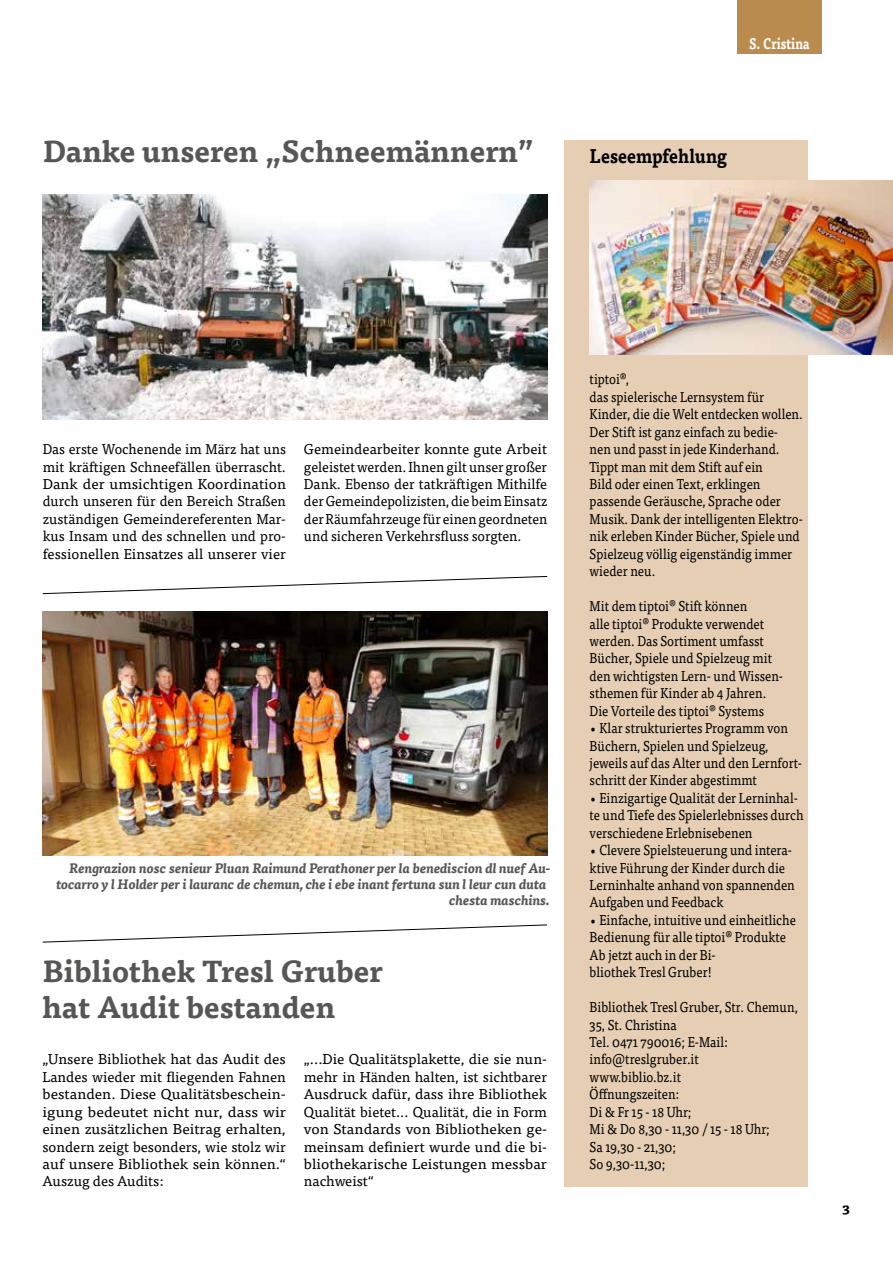
<style>
.page{position:relative;width:893px;height:1263px;background:#fff}
.page>*{position:absolute;margin:0;border:0;box-sizing:border-box;transform-origin:0 0}
.t1{font:700 30px/36px "Tisa Pro";color:#565655}
.t2{font:700 19.5px "Tisa Pro";color:#000;scale:.88 1}
.t3{font:700 15px "Tisa Pro";color:#fff;scale:.8 1}
.t4{font:14.25px/17.4px "Tisa Pro";color:#000;scale:.88 1}
.t5{font:14.25px/17.4px "Tisa Pro";color:#000;text-align:justify}
.t6{font:14.25px/17.4px "Tisa Pro";color:#000;text-align:justify;scale:.96 1}
.t7{font:italic 700 13.5px "Tisa Pro";color:#565655}
.t8{font:700 13.5px "Tisa Pro";color:#000}
</style>
<div class="page">
<svg style="left:42px;top:576px;width:506px;height:18px"></svg>
<svg style="left:42px;top:924px;width:506px;height:18px"></svg>
<div style="left:564px;top:140px;width:244px;height:1046px;background:#e5ceb3"></div>
<img style="left:590px;top:180px;width:303px;height:174px">
<img style="left:43px;top:194px;width:504px;height:225px">
<img style="left:43px;top:611px;width:504px;height:244px">
<div style="left:737px;top:0;width:84px;height:54px;background:#b98c4d"></div>
<h1 class="t1" style="left:43px;top:132px;width:492px">Danke unseren „Schneemännern”</h1>
<p class="t3" style="left:749px;top:32px;width:77px">S. Cristina</p>
<h2 class="t2" style="left:590px;top:140px;width:158px">Leseempfehlung</h2>
<p class="t6" style="left:43px;top:440px;width:255px">Das erste Wochenende im März hat uns mit kräftigen Schneefällen überrascht.<br>Dank der umsichtigen Koordination durch unseren für den Bereich Straßen zuständigen Gemeindereferenten Mar&shy;kus Insam und des schnellen und pro&shy;fessionellen Einsatzes all unserer vier</p>
<p class="t5" style="left:304px;top:440px;width:245px">Gemeindearbeiter konnte gute Arbeit geleistet werden. Ihnen gilt unser großer Dank. Ebenso der tatkräftigen Mithilfe der Gemeindepolizisten, die beim Einsatz der Räumfahrzeuge für einen geordneten und sicheren Verkehrsfluss sorgten.</p>
<p class="t7" style="left:69px;top:857px;width:483px">Rengrazion nosc senieur Pluan Raimund Perathoner per la benediscion dl nuef Au-</p>
<p class="t7" style="left:56px;top:873px;width:491px">tocarro y l Holder per i lauranc de chemun, che i ebe inant fertuna sun l leur cun duta</p>
<p class="t7" style="left:449px;top:889px;width:102px">chesta maschins.</p>
<h1 class="t1" style="left:43px;top:951px;width:342px">Bibliothek Tresl Gruber hat Audit bestanden</h1>
<p class="t5" style="left:43px;top:1050px;width:245px">„Unsere Bibliothek hat das Audit des Landes wieder mit fliegenden Fahnen bestanden. Diese Qualitätsbeschein&shy;igung bedeutet nicht nur, dass wir einen zusätzlichen Beitrag erhalten, sondern zeigt besonders, wie stolz wir auf unsere Bibliothek sein können.“ Auszug des Audits:</p>
<p class="t5" style="left:304px;top:1050px;width:245px">„...Die Qualitätsplakette, die sie nun&shy;mehr in Händen halten, ist sichtbarer Ausdruck dafür, dass ihre Bibliothek Qualität bietet... Qualität, die in Form von Standards von Bibliotheken ge&shy;meinsam definiert wurde und die bi&shy;bliothekarische Leistungen messbar nachweist“</p>
<p class="t4" style="left:590px;top:370px;width:244px">tiptoi®,<br>das spielerische Lernsystem für<br>Kinder, die die Welt entdecken wollen.<br>Der Stift ist ganz einfach zu bedie&shy;nen und passt in jede Kinderhand.<br>Tippt man mit dem Stift auf ein<br>Bild oder einen Text, erklingen passende Geräusche, Sprache oder<br>Musik. Dank der intelligenten Elektro&shy;nik erleben Kinder Bücher, Spiele und<br>Spielzeug völlig eigenständig immer wieder neu.</p>
<p class="t4" style="left:590px;top:596px;width:221px">Mit dem tiptoi® Stift können<br>alle tiptoi® Produkte verwendet werden. Das Sortiment umfasst<br>Bücher, Spiele und Spielzeug mit den wichtigsten Lern- und Wissen&shy;sthemen für Kinder ab 4 Jahren.<br>Die Vorteile des tiptoi® Systems</p>
<p class="t4" style="left:590px;top:718px;width:243px">• Klar strukturiertes Programm von Büchern, Spielen und Spielzeug, jeweils auf das Alter und den Lernfort&shy;schritt der Kinder abgestimmt</p>
<p class="t4" style="left:590px;top:788px;width:245px">• Einzigartige Qualität der Lerninhal&shy;te und Tiefe des Spielerlebnisses durch verschiedene Erlebnisebenen</p>
<p class="t4" style="left:590px;top:841px;width:235px">• Clevere Spielsteuerung und intera&shy;ktive Führung der Kinder durch die<br>Lerninhalte anhand von spannenden<br>Aufgaben und Feedback</p>
<p class="t4" style="left:590px;top:910px;width:236px">• Einfache, intuitive und einheitliche<br>Bedienung für alle tiptoi® Produkte<br>Ab jetzt auch in der Bi-<br>bliothek Tresl Gruber!</p>
<p class="t4" style="left:590px;top:997px;width:238px">Bibliothek Tresl Gruber, Str. Chemun,<br>35, St. Christina<br>Tel. 0471 790016; E-Mail: info@treslgruber.it<br>www.biblio.bz.it<br>Öffnungszeiten:<br>Di &amp; Fr 15 - 18 Uhr;<br>Mi &amp; Do 8,30 - 11,30 / 15 - 18 Uhr;<br>Sa 19,30 - 21,30;<br>So 9,30-11,30;</p>
<p class="t8" style="left:842px;top:1197px;width:10px">3</p>
</div>
